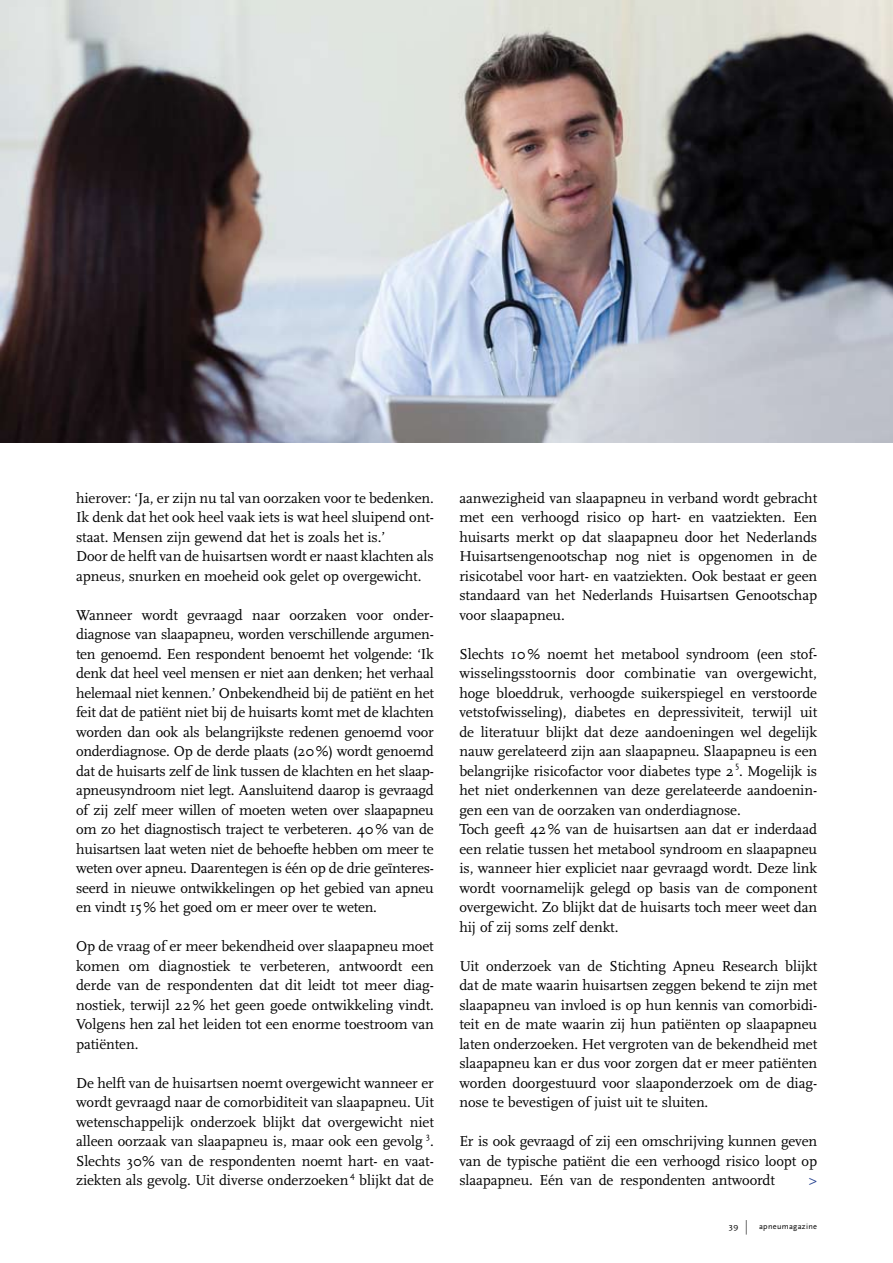
<style>
.page{position:relative;width:893px;height:1263px;background:#fff}
.page>*{position:absolute;margin:0;border:0;box-sizing:border-box;transform-origin:0 0}
.t1{font:15px/19.5px "Scala";letter-spacing:-.005em;color:#000;text-align:justify}
.t2{font:15px "Scala";color:#24408f}
.t3{font:9px "Scala Sans";color:#000}
.t4{font:8.25px "Scala Sans";letter-spacing:.035em;color:#000;scale:1.2 1}
.s1{font-size:15px}
</style>
<div class="page">
<img style="left:0;top:0;width:893px;height:442px">
<p class="t1" style="left:76px;top:488px;width:359px;text-align:left">hierover: ‘Ja, er zijn nu tal van oorzaken voor te bedenken.<br>Ik denk dat het ook heel vaak iets is wat heel sluipend ont&shy;staat. Mensen zijn gewend dat het is zoals het is.’<br>Door de helft van de huisartsen wordt er naast klachten als apneus, snurken en moeheid ook gelet op overgewicht.</p>
<p class="t1" style="left:76px;top:605px;width:359px">Wanneer wordt gevraagd naar oorzaken voor onder&shy;diagnose van slaapapneu, worden verschillende argumen&shy;ten genoemd. Een respondent benoemt het volgende: ‘Ik denk dat heel veel mensen er niet aan denken; het verhaal helemaal niet kennen.’ Onbekendheid bij de patiënt en het feit dat de patiënt niet bij de huisarts komt met de klachten worden dan ook als belangrijkste redenen genoemd voor onderdiagnose. Op de derde plaats (20%) wordt genoemd dat de huisarts zelf de link tussen de klachten en het slaap&shy;apneusyndroom niet legt. Aansluitend daarop is gevraagd of zij zelf meer willen of moeten weten over slaapapneu om zo het diagnostisch traject te verbeteren. 40% van de huisartsen laat weten niet de behoefte hebben om meer te weten over apneu. Daarentegen is één op de drie geïnteres&shy;seerd in nieuwe ontwikkelingen op het gebied van apneu en vindt 15% het goed om er meer over te weten.</p>
<p class="t1" style="left:76px;top:937px;width:359px">Op de vraag of er meer bekendheid over slaapapneu moet komen om diagnostiek te verbeteren, antwoordt een derde van de respondenten dat dit leidt tot meer diag&shy;nostiek, terwijl 22% het geen goede ontwikkeling vindt.<br>Volgens hen zal het leiden tot een enorme toestroom van patiënten.</p>
<p class="t1" style="left:76px;top:1073px;width:359px">De helft van de huisartsen noemt overgewicht wanneer er wordt gevraagd naar de comorbiditeit van slaapapneu. Uit wetenschappelijk onderzoek blijkt dat overgewicht niet alleen oorzaak van slaapapneu is, maar ook een gevolg</p>
<p class="t3" style="left:426px;top:1131px;width:5px">3</p>
<p class="t1" style="left:76px;top:1132px;width:359px;text-indent:354px">.<br>Slechts 30% van de respondenten noemt hart- en vaat&shy;ziekten als gevolg. Uit diverse onderzoeken</p>
<p class="t3" style="left:350px;top:1170px;width:6px">4</p>
<p class="t1" style="left:359px;top:1171px;width:76px">blijkt dat de</p>
<p class="t1" style="left:459px;top:488px;width:359px">aanwezigheid van slaapapneu in verband wordt gebracht met een verhoogd risico op hart- en vaatziekten. Een huisarts merkt op dat slaapapneu door het Nederlands Huisartsengenootschap nog niet is opgenomen in de risicotabel voor hart- en vaatziekten. Ook bestaat er geen standaard van het Nederlands Huisartsen Genootschap voor slaapapneu.</p>
<p class="t1" style="left:459px;top:644px;width:359px">Slechts 10% noemt het metabool syndroom (een stof&shy;wisselingsstoornis door combinatie van overgewicht, hoge bloeddruk, verhoogde suikerspiegel en verstoorde vetstofwisseling), diabetes en depressiviteit, terwijl uit de literatuur blijkt dat deze aandoeningen wel degelijk nauw gerelateerd zijn aan slaapapneu. Slaapapneu is een belangrijke risicofactor voor diabetes type 2 . Mogelijk is</p>
<p class="t3" style="left:735px;top:760px;width:4px">5</p>
<p class="t1" style="left:459px;top:781px;width:359px;text-align:left">het niet onderkennen van deze gerelateerde aandoenin&shy;gen een van de oorzaken van onderdiagnose.<br>Toch geeft 42% van de huisartsen aan dat er inderdaad een relatie tussen het metabool syndroom en slaapapneu is, wanneer hier expliciet naar gevraagd wordt. Deze link wordt voornamelijk gelegd op basis van de component overgewicht. Zo blijkt dat de huisarts toch meer weet dan hij of zij soms zelf denkt.</p>
<p class="t1" style="left:459px;top:956px;width:359px">Uit onderzoek van de Stichting Apneu Research blijkt dat de mate waarin huisartsen zeggen bekend te zijn met slaapapneu van invloed is op hun kennis van comorbidi&shy;teit en de mate waarin zij hun patiënten op slaapapneu laten onderzoeken. Het vergroten van de bekendheid met slaapapneu kan er dus voor zorgen dat er meer patiënten worden doorgestuurd voor slaaponderzoek om de diag&shy;nose te bevestigen of juist uit te sluiten.</p>
<p class="t1" style="left:459px;top:1132px;width:359px">Er is ook gevraagd of zij een omschrijving kunnen geven van de typische patiënt die een verhoogd risico loopt op slaapapneu. Eén van de respondenten antwoordt</p>
<p class="t2" style="left:809px;top:1172px;width:10px">&gt;</p>
<p class="t4" style="left:729px;top:1222px;width:75px">39 <span class="s1">|</span> apneumagazine</p>
</div>
